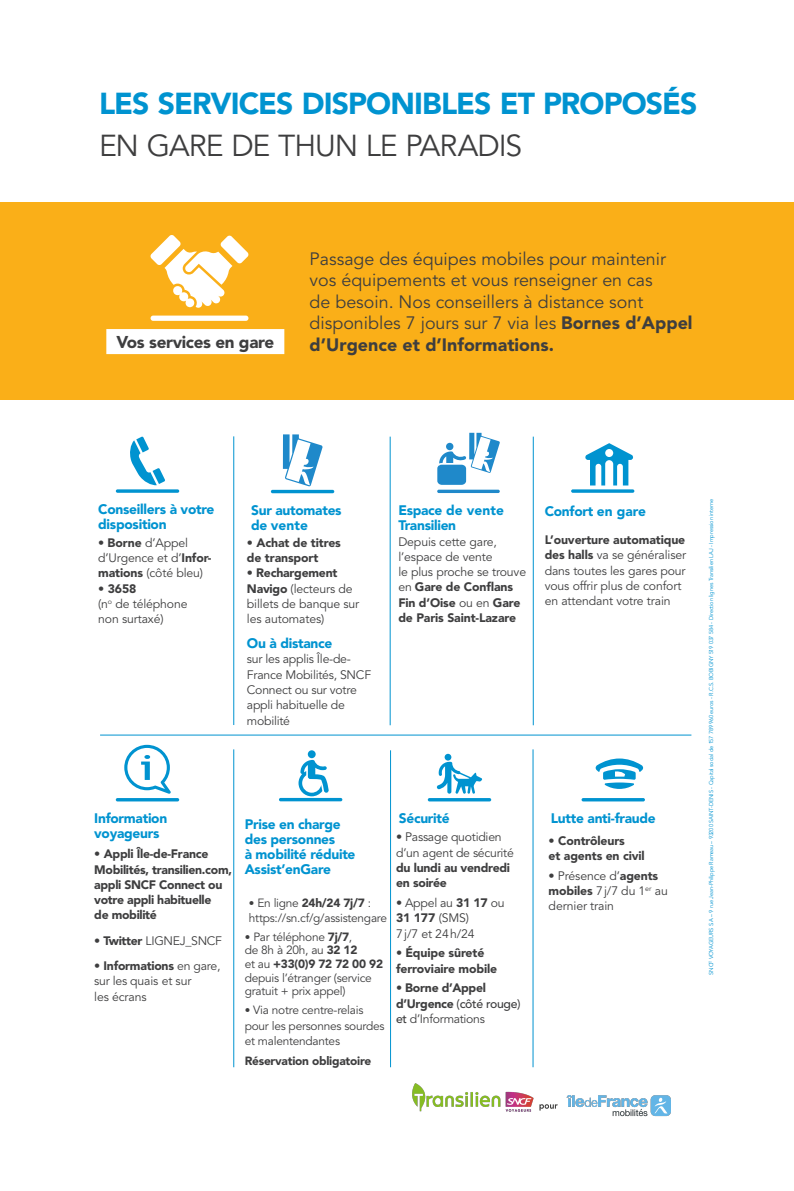
<style>
.page{position:relative;width:794px;height:1191px;background:#fff}
.page>*{position:absolute;margin:0;border:0;box-sizing:border-box;transform-origin:0 0}
.t1{font:900 30.1px "Avenir LT Std";letter-spacing:-.03em;color:#0093d0}
.t2{font:30.1px "Avenir LT Std";letter-spacing:-.035em;color:#3e3e3f}
.t3{font:17.85px/21.4px "Avenir LT Std";color:#3e3e3f}
.t4{font:900 17.85px "Avenir LT Std";color:#3e3e3f}
.texte_sur_vert{font:900 17.01px "Avenir LT Std";letter-spacing:-.02em;color:#3e3e3f}
.texte_sur_vert-2{font:900 13.79px/14.8px "Avenir LT Std";letter-spacing:-.02em;color:#0093d0}
.texte_sur_vert-3{font:900 13.72px "Avenir LT Std";letter-spacing:-.02em;color:#0093d0}
.texte_sur_vert-4{font:12.25px/15.3px "Avenir LT Std";letter-spacing:-.01em;color:#3e3e3f}
.texte_sur_vert-5{font:900 12.25px/15.3px "Avenir LT Std";letter-spacing:-.02em;color:#3e3e3f}
.t5{font:11.9px/13.3px "Avenir LT Std";letter-spacing:-.02em;color:#3e3e3f}
.t6{font:900 11.9px "Avenir LT Std";letter-spacing:-.02em;color:#3e3e3f}
.t7{font:5.67px "Avenir LT Std";letter-spacing:-.025em;color:#0093d0}
.s1{font-weight:900}
.s2{font-size:11.2px}
.s3{font-weight:400}
.s4{font-weight:900;font-size:11.2px}
.s5{font-weight:500}
</style>
<div class="page">
<svg style="left:437px;top:433px;width:63px;height:60px"></svg>
<div style="left:0;top:201px;width:794px;height:198px;background:#faaf18"></div>
<div style="left:106px;top:329px;width:178px;height:25px;background:#fff"></div>
<div style="left:151px;top:315px;width:97px;height:6px;background:#fff;border-radius:3px"></div>
<svg style="left:150px;top:235px;width:99px;height:73px"></svg>
<svg style="left:124px;top:745px;width:47px;height:49px"></svg>
<hr style="left:116px;top:798px;width:63px;height:3px;background:#0093d0;border-radius:2px">
<hr style="left:428px;top:798px;width:63px;height:3px;background:#0093d0;border-radius:2px">
<div style="left:444px;top:754px;width:7px;height:6px;background:#0093d0;border-radius:50%"></div>
<svg style="left:437px;top:761px;width:45px;height:32px"></svg>
<svg style="left:595px;top:758px;width:48px;height:31px"></svg>
<hr style="left:233px;top:749px;width:1px;height:318px;background:#0093d0">
<hr style="left:390px;top:750px;width:1px;height:317px;background:#0093d0">
<hr style="left:532px;top:749px;width:1px;height:318px;background:#0093d0">
<hr style="left:233px;top:436px;width:1px;height:289px;background:#0093d0">
<hr style="left:390px;top:436px;width:1px;height:289px;background:#0093d0">
<hr style="left:533px;top:436px;width:1px;height:289px;background:#0093d0">
<svg style="left:130px;top:436px;width:35px;height:50px"></svg>
<svg style="left:116px;top:489px;width:63px;height:4px"></svg>
<svg style="left:571px;top:489px;width:63px;height:4px"></svg>
<svg style="left:585px;top:443px;width:49px;height:42px"></svg>
<hr style="left:271px;top:490px;width:63px;height:3px;background:#0093d0;border-radius:2px">
<hr style="left:100px;top:734px;width:591px;height:1px;background:#0093d0">
<svg style="left:282px;top:434px;width:41px;height:53px"></svg>
<hr style="left:581px;top:798px;width:64px;height:3px;background:#0093d0;border-radius:2px">
<div style="left:308px;top:750px;width:8px;height:8px;background:#0093d0;border-radius:50%"></div>
<svg style="left:298px;top:760px;width:31px;height:36px"></svg>
<hr style="left:279px;top:798px;width:63px;height:3px;background:#0093d0;border-radius:2px">
<img style="left:412px;top:1083px;width:258px;height:34px">
<p class="t1" style="left:99px;top:86px;width:599px">LES SERVICES DISPONIBLES ET PROPOSÉS</p>
<p class="t2" style="left:99px;top:128px;width:424px">EN GARE DE THUN LE PARADIS</p>
<p class="t3" style="left:310px;top:249px;width:384px">Passage des équipes mobiles pour maintenir vos équipements et vous renseigner en cas<br>de besoin. Nos conseillers à distance sont disponibles 7 jours sur 7 via les <span class="s1">Bornes d’Appel</span></p>
<p class="texte_sur_vert" style="left:116px;top:331px;width:159px">Vos services en gare</p>
<p class="t4" style="left:310px;top:334px;width:246px">d’Urgence et d’Informations.</p>
<p class="texte_sur_vert-2" style="left:98px;top:502px;width:118px">Conseillers à votre disposition</p>
<p class="texte_sur_vert-3" style="left:398px;top:502px;width:107px">Espace de vente</p>
<p class="texte_sur_vert-3" style="left:251px;top:502px;width:92px">Sur automates</p>
<p class="texte_sur_vert-3" style="left:251px;top:517px;width:58px">de vente</p>
<p class="texte_sur_vert-3" style="left:398px;top:517px;width:59px">Transilien</p>
<p class="texte_sur_vert-4" style="left:398px;top:534px;width:129px">Depuis cette gare, l’espace de vente<br>le plus proche se trouve en <span class="s1">Gare de Conflans<br>Fin d’Oise</span> ou en <span class="s1">Gare de Paris Saint-Lazare</span></p>
<p class="texte_sur_vert-4" style="left:98px;top:535px;width:91px">• <span class="s1">Borne</span> d’Appel</p>
<p class="texte_sur_vert-4" style="left:98px;top:550px;width:115px">d’Urgence et d’<span class="s1">Infor&shy;mations</span> (côté bleu)</p>
<p class="texte_sur_vert-5" style="left:98px;top:581px;width:40px">• 3658</p>
<p class="texte_sur_vert-4" style="left:98px;top:596px;width:91px">(n<sup>o</sup> de téléphone non surtaxé)</p>
<p class="texte_sur_vert-5" style="left:247px;top:535px;width:95px">• Achat de titres de transport</p>
<p class="texte_sur_vert-4" style="left:247px;top:566px;width:114px"><span class="s1">• Rechargement<br>Navigo</span> (lecteurs de billets de banque sur</p>
<p class="texte_sur_vert-4" style="left:247px;top:612px;width:79px">les automates)</p>
<p class="texte_sur_vert-3" style="left:247px;top:635px;width:87px">Ou à distance</p>
<p class="texte_sur_vert-4" style="left:247px;top:652px;width:126px">sur les applis Île-de-<br>France Mobilités, SNCF<br>Connect ou sur votre appli habituelle de mobilité</p>
<p class="texte_sur_vert-3" style="left:544px;top:502px;width:103px">Confort en gare</p>
<p class="texte_sur_vert-4" style="left:544px;top:532px;width:143px"><span class="s1">L’ouverture automatique des halls</span> va se généraliser dans toutes les gares pour vous offrir plus de confort en attendant votre train</p>
<p class="texte_sur_vert-3" style="left:94px;top:810px;width:74px">Information</p>
<p class="texte_sur_vert-3" style="left:94px;top:825px;width:67px">voyageurs</p>
<p class="texte_sur_vert-5" style="left:94px;top:846px;width:139px">• Appli Île-de-France<br>Mobilités, transilien.com, appli SNCF Connect ou votre appli habituelle<br>de mobilité</p>
<p class="texte_sur_vert-4" style="left:94px;top:933px;width:129px"><span class="s1">• Twitter</span> LIGNEJ_SNCF</p>
<p class="texte_sur_vert-4" style="left:94px;top:958px;width:128px"><span class="s1">• Informations</span> en gare, sur les quais et sur<br>les écrans</p>
<p class="texte_sur_vert-3" style="left:245px;top:816px;width:98px">Prise en charge</p>
<p class="texte_sur_vert-3" style="left:245px;top:831px;width:92px">des personnes</p>
<p class="texte_sur_vert-3" style="left:245px;top:846px;width:112px">à mobilité réduite</p>
<p class="texte_sur_vert-3" style="left:245px;top:860px;width:88px">Assist’enGare</p>
<p class="t6" style="left:249px;top:895px;width:124px"><span class="s2">•</span> <span class="s3">En ligne</span> 24h/24 7j/7 <span class="s3">:</span></p>
<p class="t5" style="left:249px;top:911px;width:140px">https://sn.cf/g/assistengare</p>
<p class="t5" style="left:245px;top:931px;width:109px"><span class="s4">•</span> Par téléphone <span class="s1">7j/7</span>,</p>
<p class="t5" style="left:245px;top:944px;width:114px">de 8h à 20h, au <span class="s1">32 12</span></p>
<p class="t5" style="left:245px;top:957px;width:140px">et au <span class="s1">+33(0)9 72 72 00 92 </span>depuis l’étranger (service gratuit + prix appel)</p>
<p class="t5" style="left:245px;top:1003px;width:141px;line-height:15.3px"><span class="s4">•</span> Via notre centre-relais pour les personnes sourdes et malentendantes</p>
<p class="t6" style="left:245px;top:1053px;width:128px">Réservation obligatoire</p>
<p class="texte_sur_vert-3" style="left:399px;top:810px;width:52px">Sécurité</p>
<p class="texte_sur_vert-3" style="left:551px;top:810px;width:106px">Lutte anti-fraude</p>
<p class="texte_sur_vert-4" style="left:396px;top:830px;width:119px">• Passage quotidien d’un agent de sécurité <span class="s1">du lundi au vendredi en soirée</span></p>
<p class="texte_sur_vert-4" style="left:396px;top:895px;width:110px">• Appel au <span class="s1">31 17</span> ou<br><span class="s1">31 177</span> (SMS)<br>7j/7 et 24h/24</p>
<p class="texte_sur_vert-5" style="left:396px;top:945px;width:103px"><span class="s3">•</span> Équipe sûreté ferroviaire mobile</p>
<p class="texte_sur_vert-5" style="left:396px;top:980px;width:91px">• Borne d’Appel</p>
<p class="texte_sur_vert-4" style="left:396px;top:996px;width:126px"><span class="s1">d’Urgence</span> <span class="s5">(côté rouge) et</span> d’Informations</p>
<p class="texte_sur_vert-5" style="left:548px;top:832px;width:98px">• Contrôleurs<br>et agents en civil</p>
<p class="texte_sur_vert-4" style="left:548px;top:868px;width:121px">• Présence d’<span class="s1">agents mobiles</span> 7j/7 du 1<sup>er</sup> au dernier train</p>
<p class="t7" style="left:708px;top:974px;width:477px;rotate:-90deg">SNCF VOYAGEURS S.A – 9 rue Jean-Philippe Rameau – 93200 SAINT-DENIS - Capital social de 157 789 960 euros - R.C.S. BOBIGNY 519 037 584 - Direction lignes Transilien LAJ - Impression interne</p>
</div>
